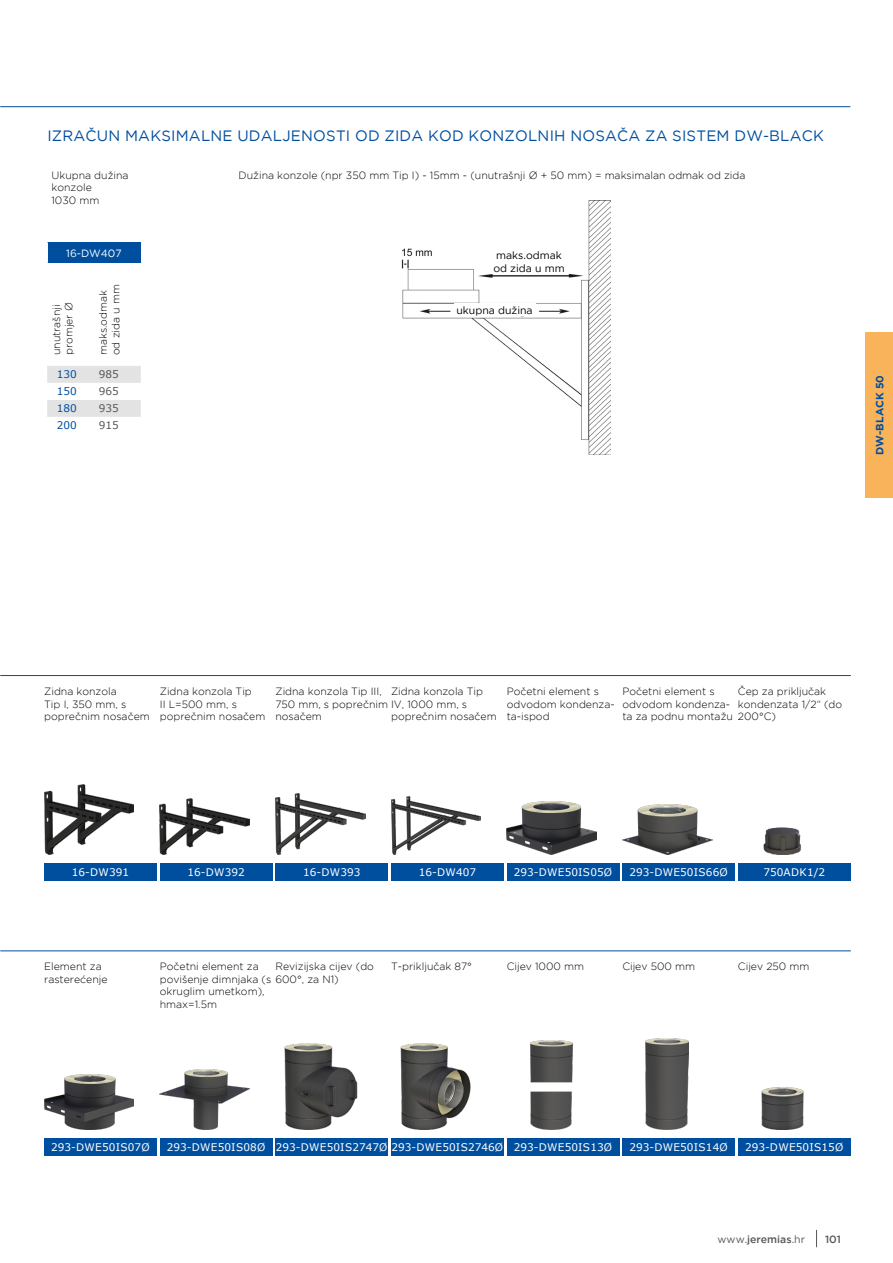
<style>
.page{position:relative;width:893px;height:1263px;background:#fff}
.page>*{position:absolute;margin:0;border:0;box-sizing:border-box;transform-origin:0 0}
.t1{font:15px "Gotham";letter-spacing:.015em;color:#004f9f}
.t2{font:300 10.5px/12.6px "Gotham";color:#000}
.t3{font:10.5px "Verdana";letter-spacing:.015em;color:#fff}
.t4{font:10.5px/12.6px "Gotham";color:#000}
.t5{font:500 10.5px "Gotham";color:#575756}
.t6{font:10.5px "Verdana";color:#004f9f}
.t7{font:10.5px "Verdana";color:#575756}
.t8{font:700 10.5px "Gotham";letter-spacing:.015em;color:#004f9f}
.t9{font:10.5px "Gotham";color:#fff}
.s1{font-weight:400}
</style>
<div class="page">
<hr style="left:0;top:106px;width:850px;height:1px;background:#004f9f">
<div style="left:865px;top:333px;width:28px;height:165px;background:#f9b35b"></div>
<svg style="left:816px;top:1230px;width:1px;height:17px"></svg>
<hr style="left:0;top:675px;width:851px;height:1px;background:#004f9f">
<hr style="left:0;top:950px;width:851px;height:1px;background:#004f9f">
<hr style="left:0;top:0;width:1px;height:1210px;background:#fff">
<div style="left:47px;top:242px;width:94px;height:21px;background:#004f9f"></div>
<svg style="left:47px;top:366px;width:94px;height:51px"></svg>
<hr style="left:46px;top:242px;width:2px;height:21px;background:#fff">
<img style="left:401px;top:200px;width:209px;height:254px">
<div style="left:486px;top:251px;width:86px;height:21px;background:#fff"></div>
<div style="left:454px;top:304px;width:81px;height:12px;background:#fff"></div>
<div style="left:44px;top:863px;width:113px;height:17px;background:#004f9f"></div>
<img style="left:44px;top:785px;width:90px;height:70px">
<div style="left:160px;top:863px;width:112px;height:17px;background:#004f9f"></div>
<img style="left:160px;top:798px;width:90px;height:57px">
<div style="left:275px;top:863px;width:113px;height:17px;background:#004f9f"></div>
<img style="left:275px;top:794px;width:90px;height:61px">
<div style="left:391px;top:863px;width:113px;height:17px;background:#004f9f"></div>
<img style="left:391px;top:797px;width:90px;height:58px">
<div style="left:507px;top:863px;width:112px;height:17px;background:#004f9f"></div>
<img style="left:507px;top:801px;width:89px;height:54px">
<div style="left:622px;top:863px;width:113px;height:17px;background:#004f9f"></div>
<img style="left:622px;top:805px;width:90px;height:50px">
<div style="left:738px;top:863px;width:113px;height:17px;background:#004f9f"></div>
<img style="left:763px;top:827px;width:39px;height:28px">
<div style="left:44px;top:1138px;width:113px;height:17px;background:#004f9f"></div>
<img style="left:44px;top:1074px;width:90px;height:56px">
<div style="left:160px;top:1138px;width:112px;height:17px;background:#004f9f"></div>
<img style="left:160px;top:1069px;width:90px;height:61px">
<div style="left:275px;top:1138px;width:113px;height:17px;background:#004f9f"></div>
<img style="left:284px;top:1043px;width:74px;height:87px">
<div style="left:391px;top:1138px;width:113px;height:17px;background:#004f9f"></div>
<img style="left:400px;top:1043px;width:71px;height:87px">
<div style="left:507px;top:1138px;width:112px;height:17px;background:#004f9f"></div>
<img style="left:530px;top:1040px;width:43px;height:90px">
<div style="left:622px;top:1138px;width:113px;height:17px;background:#004f9f"></div>
<img style="left:646px;top:1039px;width:43px;height:91px">
<div style="left:738px;top:1138px;width:113px;height:17px;background:#004f9f"></div>
<img style="left:761px;top:1087px;width:43px;height:43px">
<h1 class="t1" style="left:47px;top:126px;width:778px">IZRAČUN MAKSIMALNE UDALJENOSTI OD ZIDA KOD KONZOLNIH NOSAČA ZA SISTEM DW-BLACK</h1>
<p class="t2" style="left:51px;top:168px;width:79px">Ukupna dužina konzole<br>1030 mm</p>
<p class="t2" style="left:239px;top:168px;width:508px">Dužina konzole (npr 350 mm Tip I) - 15mm - (unutrašnji Ø + 50 mm) = maksimalan odmak od zida</p>
<p class="t9" style="left:66px;top:246px;width:57px">16-DW407</p>
<p class="t2" style="left:50px;top:355px;width:54px;rotate:-90deg">unutrašnji promjer Ø</p>
<p class="t2" style="left:96px;top:355px;width:72px;rotate:-90deg">maks.odmak od zida u mm</p>
<p class="t6" style="left:57px;top:367px;width:22px">130</p>
<p class="t7" style="left:99px;top:367px;width:22px">985</p>
<p class="t6" style="left:57px;top:384px;width:22px">150</p>
<p class="t7" style="left:99px;top:384px;width:22px">965</p>
<p class="t6" style="left:57px;top:401px;width:22px">180</p>
<p class="t7" style="left:99px;top:401px;width:22px">935</p>
<p class="t6" style="left:57px;top:418px;width:22px">200</p>
<p class="t7" style="left:99px;top:418px;width:22px">915</p>
<p class="t4" style="left:493px;top:249px;width:73px">maks.odmak od zida u mm</p>
<p class="t4" style="left:456px;top:304px;width:78px">ukupna dužina</p>
<p class="t8" style="left:873px;top:455px;width:82px;rotate:-90deg">DW-BLACK 50</p>
<p class="t2" style="left:44px;top:685px;width:107px">Zidna konzola<br>Tip I, 350 mm, s poprečnim nosačem</p>
<p class="t2" style="left:160px;top:685px;width:107px">Zidna konzola Tip<br>II L=500 mm, s poprečnim nosačem</p>
<p class="t2" style="left:275px;top:685px;width:193px">Zidna konzola Tip III,<br>750 mm, s poprečnim IV, 1000 mm, s nosačem</p>
<p class="t2" style="left:391px;top:685px;width:94px">Zidna konzola Tip</p>
<p class="t2" style="left:391px;top:710px;width:107px">poprečnim nosačem</p>
<p class="t2" style="left:507px;top:685px;width:109px">Početni element s odvodom kondenza&shy;ta-ispod</p>
<p class="t2" style="left:738px;top:685px;width:106px">Čep za priključak kondenzata 1/2“ (do<br>200°C)</p>
<p class="t2" style="left:622px;top:685px;width:112px">Početni element s odvodom kondenza&shy;ta za podnu montažu</p>
<p class="t3" style="left:72px;top:865px;width:59px">16-DW391</p>
<p class="t3" style="left:188px;top:865px;width:59px">16-DW392</p>
<p class="t3" style="left:303px;top:865px;width:59px">16-DW393</p>
<p class="t3" style="left:419px;top:865px;width:59px">16-DW407</p>
<p class="t3" style="left:514px;top:865px;width:100px">293-DWE50IS05Ø</p>
<p class="t3" style="left:629px;top:865px;width:100px">293-DWE50IS66Ø</p>
<p class="t3" style="left:763px;top:865px;width:63px">750ADK1/2</p>
<p class="t2" style="left:44px;top:960px;width:65px">Element za rasterećenje</p>
<p class="t2" style="left:160px;top:960px;width:180px">Početni element za<br>povišenje dimnjaka (s 600°, za N1) okruglim umetkom),<br>hmax=1.5m</p>
<p class="t2" style="left:275px;top:960px;width:100px">Revizijska cijev (do</p>
<p class="t2" style="left:391px;top:960px;width:82px">T-priključak 87°</p>
<p class="t2" style="left:507px;top:960px;width:79px">Cijev 1000 mm</p>
<p class="t2" style="left:622px;top:960px;width:74px">Cijev 500 mm</p>
<p class="t2" style="left:738px;top:960px;width:73px">Cijev 250 mm</p>
<p class="t3" style="left:51px;top:1140px;width:100px">293-DWE50IS07Ø</p>
<p class="t3" style="left:167px;top:1140px;width:100px">293-DWE50IS08Ø</p>
<p class="t3" style="left:276px;top:1140px;width:229px">293-DWE50IS2747Ø 293-DWE50IS2746Ø</p>
<p class="t3" style="left:514px;top:1140px;width:100px">293-DWE50IS13Ø</p>
<p class="t3" style="left:629px;top:1140px;width:100px">293-DWE50IS14Ø</p>
<p class="t3" style="left:745px;top:1140px;width:100px">293-DWE50IS15Ø</p>
<p class="t5" style="left:718px;top:1232px;width:89px"><span class="s1">www.</span>jeremias<span class="s1">.hr</span></p>
<p class="t5" style="left:825px;top:1232px;width:17px">101</p>
</div>
